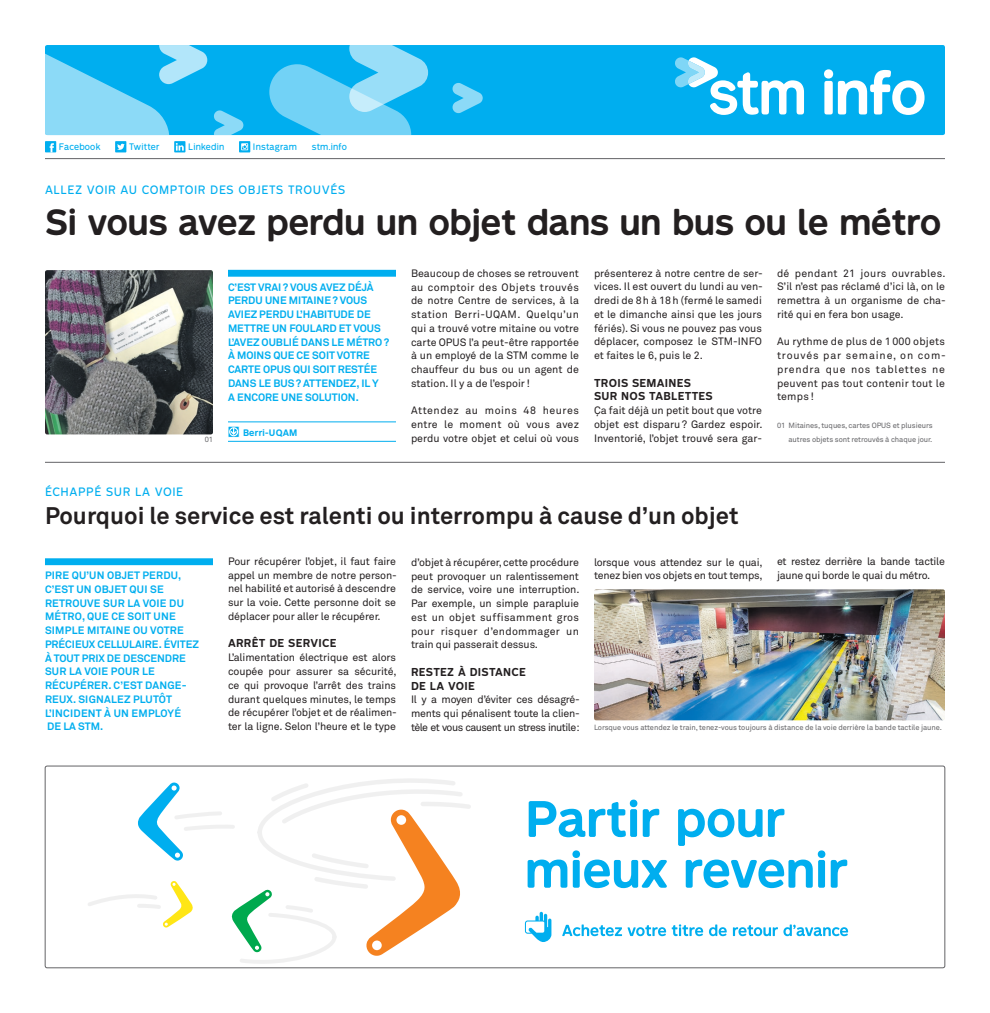
<style>
.page{position:relative;width:990px;height:1013px;background:#fff}
.page>*{position:absolute;margin:0;border:0;box-sizing:border-box;transform-origin:0 0}
.t1{font:700 57.25px "STM Montreal";color:#fff}
.t2{font:700 33.75px "STM Montreal";color:#231f20}
.t3{font:700 23.75px "Akkurat";color:#231f20}
.t4{font:11.25px "STM Montreal";letter-spacing:.05em;color:#00aeef}
.t5{font:10.62px/13.8px "Akkurat";letter-spacing:-.005em;color:#231f20;text-align:justify}
.t6{font:700 10.62px/13.8px "Akkurat";letter-spacing:.02em;color:#00aeef}
.t7{font:700 10.62px/13.8px "Akkurat";color:#00aeef}
.t8{font:700 10.62px/13.8px "STM Montreal";letter-spacing:.025em;color:#231f20}
.t9{font:8.75px "STM Montreal";letter-spacing:.025em;color:#00aeef}
.t10{font:700 8.75px "STM Montreal";letter-spacing:.025em;color:#00aeef}
.t11{font:7.5px "Akkurat";letter-spacing:-.01em;color:#636366}
</style>
<div class="page">
<svg style="left:88px;top:779px;width:383px;height:184px"></svg>
<svg style="left:529px;top:799px;width:108px;height:38px"></svg>
<svg style="left:643px;top:808px;width:16px;height:29px"></svg>
<svg style="left:528px;top:850px;width:139px;height:38px"></svg>
<svg style="left:678px;top:808px;width:147px;height:80px"></svg>
<svg style="left:831px;top:859px;width:16px;height:28px"></svg>
<svg style="left:562px;top:924px;width:104px;height:12px"></svg>
<svg style="left:672px;top:924px;width:31px;height:12px"></svg>
<svg style="left:709px;top:924px;width:18px;height:12px"></svg>
<svg style="left:733px;top:924px;width:115px;height:12px"></svg>
<svg style="left:525px;top:911px;width:26px;height:31px"></svg>
<div style="left:45px;top:766px;width:900px;height:201px;border:1px solid #636366;border-radius:2px"></div>
<div style="left:207px;top:45px;width:738px;height:90px;background:#00aeef"></div>
<svg style="left:675px;top:57px;width:129px;height:58px"></svg>
<svg style="left:269px;top:45px;width:159px;height:90px;background:#54c8f4"></svg>
<svg style="left:453px;top:83px;width:30px;height:30px"></svg>
<svg style="left:214px;top:110px;width:29px;height:25px"></svg>
<svg style="left:45px;top:45px;width:162px;height:90px;background:#4bc5f3"></svg>
<div style="left:45px;top:141px;width:11px;height:11px;background:#00aeef"></div>
<svg style="left:50px;top:143px;width:4px;height:9px"></svg>
<div style="left:115px;top:141px;width:11px;height:11px;background:#00aeef"></div>
<svg style="left:117px;top:143px;width:8px;height:7px"></svg>
<svg style="left:174px;top:141px;width:11px;height:11px"></svg>
<svg style="left:176px;top:143px;width:8px;height:8px"></svg>
<svg style="left:239px;top:141px;width:11px;height:11px"></svg>
<svg style="left:241px;top:143px;width:7px;height:7px"></svg>
<hr style="left:45px;top:158px;width:900px;height:1px;background:#636366">
<div style="left:228px;top:270px;width:168px;height:7px;background:#00aeef"></div>
<img style="left:45px;top:270px;width:168px;height:164px">
<div style="left:45px;top:558px;width:168px;height:7px;background:#00aeef"></div>
<img style="left:594px;top:589px;width:351px;height:131px">
<hr style="left:228px;top:421px;width:168px;height:1px;background:#00aeef">
<hr style="left:228px;top:441px;width:168px;height:1px;background:#00aeef">
<div style="left:228px;top:426px;width:11px;height:11px;border:1px solid #fff"></div>
<svg style="left:229px;top:427px;width:9px;height:9px"></svg>
<hr style="left:45px;top:462px;width:900px;height:1px;background:#636366">
<h1 class="t1" style="left:821px;top:57px;width:107px">info</h1>
<p class="t9" style="left:59px;top:141px;width:43px">Facebook</p>
<p class="t9" style="left:129px;top:141px;width:32px">Twitter</p>
<p class="t9" style="left:188px;top:141px;width:38px">Linkedin</p>
<p class="t9" style="left:253px;top:141px;width:46px">Instagram</p>
<p class="t9" style="left:312px;top:141px;width:37px">stm.info</p>
<p class="t4" style="left:45px;top:182px;width:302px">ALLEZ VOIR AU COMPTOIR DES OBJETS TROUVÉS</p>
<h2 class="t2" style="left:45px;top:201px;width:898px">Si vous avez perdu un objet dans un bus ou le métro</h2>
<p class="t7" style="left:228px;top:280px;width:163px">C’EST VRAI? VOUS AVEZ DÉJÀ<br>PERDU UNE MITAINE? VOUS<br>AVIEZ PERDU L’HABITUDE DE<br>METTRE UN FOULARD ET VOUS<br>L’AVEZ OUBLIÉ DANS LE MÉTRO?<br>À MOINS QUE CE SOIT VOTRE<br>CARTE OPUS QUI SOIT RESTÉE<br>DANS LE BUS? ATTENDEZ, IL Y<br>A ENCORE UNE SOLUTION.</p>
<p class="t5" style="left:777px;top:266px;width:170px">dé pendant 21 jours ouvrables.<br>S’il n’est pas réclamé d’ici là, on le remettra à un organisme de cha&shy;rité qui en fera bon usage.</p>
<p class="t5" style="left:777px;top:334px;width:170px">Au rythme de plus de 1 000 objets trouvés par semaine, on com&shy;prendra que nos tablettes ne peuvent pas tout contenir tout le temps !</p>
<p class="t11" style="left:777px;top:420px;width:157px">01 Mitaines, tuques, cartes OPUS et plusieurs</p>
<p class="t5" style="left:594px;top:266px;width:170px">présenterez à notre centre de ser&shy;vices. Il est ouvert du lundi au ven&shy;dredi de 8h à 18h (fermé le samedi et le dimanche ainsi que les jours fériés). Si vous ne pouvez pas vous déplacer, composez le STM-INFO et faites le 6, puis le 2.</p>
<p class="t8" style="left:594px;top:375px;width:120px">TROIS SEMAINES<br>SUR NOS TABLETTES</p>
<p class="t5" style="left:594px;top:403px;width:170px">Ça fait déjà un petit bout que votre objet est disparu? Gardez espoir.<br>Inventorié, l’objet trouvé sera gar-</p>
<p class="t5" style="left:411px;top:266px;width:170px">Beaucoup de choses se retrouvent au comptoir des Objets trouvés de notre Centre de services, à la station Berri-UQAM. Quelqu’un qui a trouvé votre mitaine ou votre carte OPUS l’a peut-être rapportée à un employé de la STM comme le chauffeur du bus ou un agent de station. Il y a de l’espoir!</p>
<p class="t5" style="left:411px;top:403px;width:170px">Attendez au moins 48 heures entre le moment où vous avez perdu votre objet et celui où vous</p>
<p class="t10" style="left:243px;top:427px;width:56px">Berri-UQAM</p>
<p class="t11" style="left:205px;top:434px;width:10px">01</p>
<p class="t11" style="left:789px;top:434px;width:145px">autres objets sont retrouvés à chaque jour.</p>
<p class="t4" style="left:45px;top:485px;width:140px">ÉCHAPPÉ SUR LA VOIE</p>
<h3 class="t3" style="left:45px;top:500px;width:695px">Pourquoi le service est ralenti ou interrompu à cause d’un objet</h3>
<p class="t6" style="left:45px;top:568px;width:156px">PIRE QU’UN OBJET PERDU,<br>C’EST UN OBJET QUI SE<br>RETROUVE SUR LA VOIE DU<br>MÉTRO, QUE CE SOIT UNE<br>SIMPLE MITAINE OU VOTRE<br>PRÉCIEUX CELLULAIRE. ÉVITEZ<br>À TOUT PRIX DE DESCENDRE<br>SUR LA VOIE POUR LE<br>RÉCUPÉRER. C’EST DANGE-<br>REUX. SIGNALEZ PLUTÔT<br>L’INCIDENT À UN EMPLOYÉ<br>DE LA STM.</p>
<p class="t5" style="left:228px;top:554px;width:170px">Pour récupérer l’objet, il faut faire appel un membre de notre person&shy;nel habilité et autorisé à descendre sur la voie. Cette personne doit se déplacer pour aller le récupérer.</p>
<p class="t8" style="left:228px;top:636px;width:110px">ARRÊT DE SERVICE</p>
<p class="t5" style="left:228px;top:650px;width:170px">L’alimentation électrique est alors coupée pour assurer sa sécurité, ce qui provoque l’arrêt des trains durant quelques minutes, le temps de récupérer l’objet et de réalimen&shy;ter la ligne. Selon l’heure et le type</p>
<p class="t5" style="left:411px;top:555px;width:170px">d’objet à récupérer, cette procédure peut provoquer un ralentissement de service, voire une interruption.<br>Par exemple, un simple parapluie est un objet suffisamment gros pour risquer d’endommager un train qui passerait dessus.</p>
<p class="t8" style="left:411px;top:664px;width:116px">RESTEZ À DISTANCE<br>DE LA VOIE</p>
<p class="t5" style="left:411px;top:692px;width:170px">Il y a moyen d’éviter ces désagré&shy;ments qui pénalisent toute la clien&shy;tèle et vous causent un stress inutile:</p>
<p class="t5" style="left:594px;top:555px;width:170px">lorsque vous attendez sur le quai, tenez bien vos objets en tout temps,</p>
<p class="t5" style="left:777px;top:554px;width:170px">et restez derrière la bande tactile jaune qui borde le quai du métro.</p>
<p class="t11" style="left:594px;top:723px;width:349px">Lorsque vous attendez le train, tenez-vous toujours à distance de la voie derrière la bande tactile jaune.</p>
</div>
